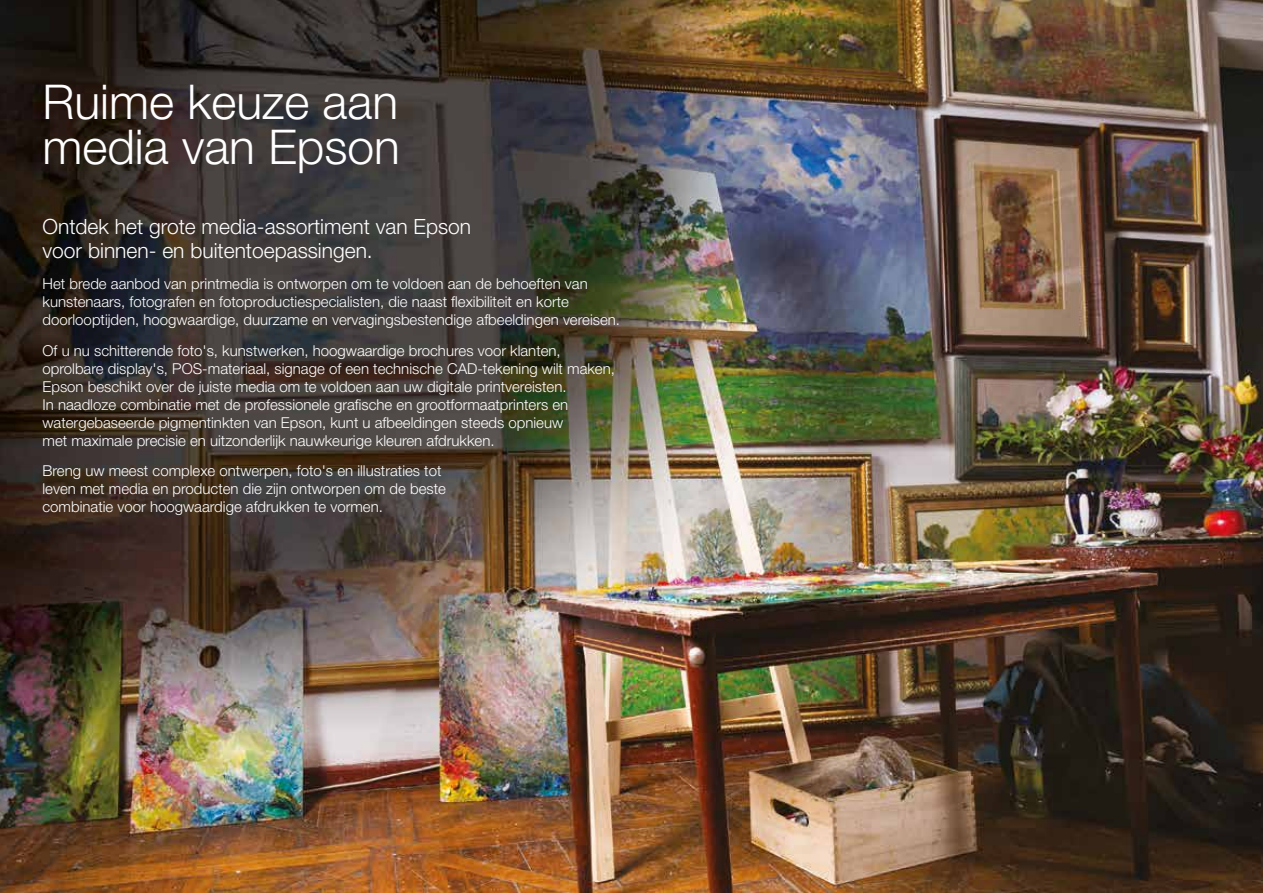
<style>
.page{position:relative;width:1263px;height:893px;background:#fff}
.page>*{position:absolute;margin:0;border:0;box-sizing:border-box;transform-origin:0 0}
.t1{font:300 48px/45px "Helvetica Neue LT Pro";color:#fff}
.t2{font:300 21px/24px "Helvetica Neue LT Pro";color:#fff}
.t3{font:300 15px/18px "Helvetica Neue LT Pro";color:#fff}
</style>
<div class="page">
<img style="left:0;top:0;width:1263px;height:893px">
<h1 class="t1" style="left:43px;top:79px;width:359px">Ruime keuze aan media van Epson</h1>
<h2 class="t2" style="left:43px;top:214px;width:430px">Ontdek het grote media-assortiment van Epson voor binnen- en buitentoepassingen.</h2>
<p class="t3" style="left:43px;top:274px;width:579px">Het brede aanbod van printmedia is ontworpen om te voldoen aan de behoeften van kunstenaars, fotografen en fotoproductiespecialisten, die naast flexibiliteit en korte doorlooptijden, hoogwaardige, duurzame en vervagingsbestendige afbeeldingen vereisen.</p>
<p class="t3" style="left:43px;top:341px;width:574px">Of u nu schitterende foto's, kunstwerken, hoogwaardige brochures voor klanten, oprolbare display's, POS-materiaal, signage of een technische CAD-tekening wilt maken, Epson beschikt over de juiste media om te voldoen aan uw digitale printvereisten.<br>In naadloze combinatie met de professionele grafische en grootformaatprinters en watergebaseerde pigmentinkten van Epson, kunt u afbeeldingen steeds opnieuw<br>met maximale precisie en uitzonderlijk nauwkeurige kleuren afdrukken.</p>
<p class="t3" style="left:43px;top:462px;width:405px">Breng uw meest complexe ontwerpen, foto's en illustraties tot leven met media en producten die zijn ontworpen om de beste combinatie voor hoogwaardige afdrukken te vormen.</p>
</div>
